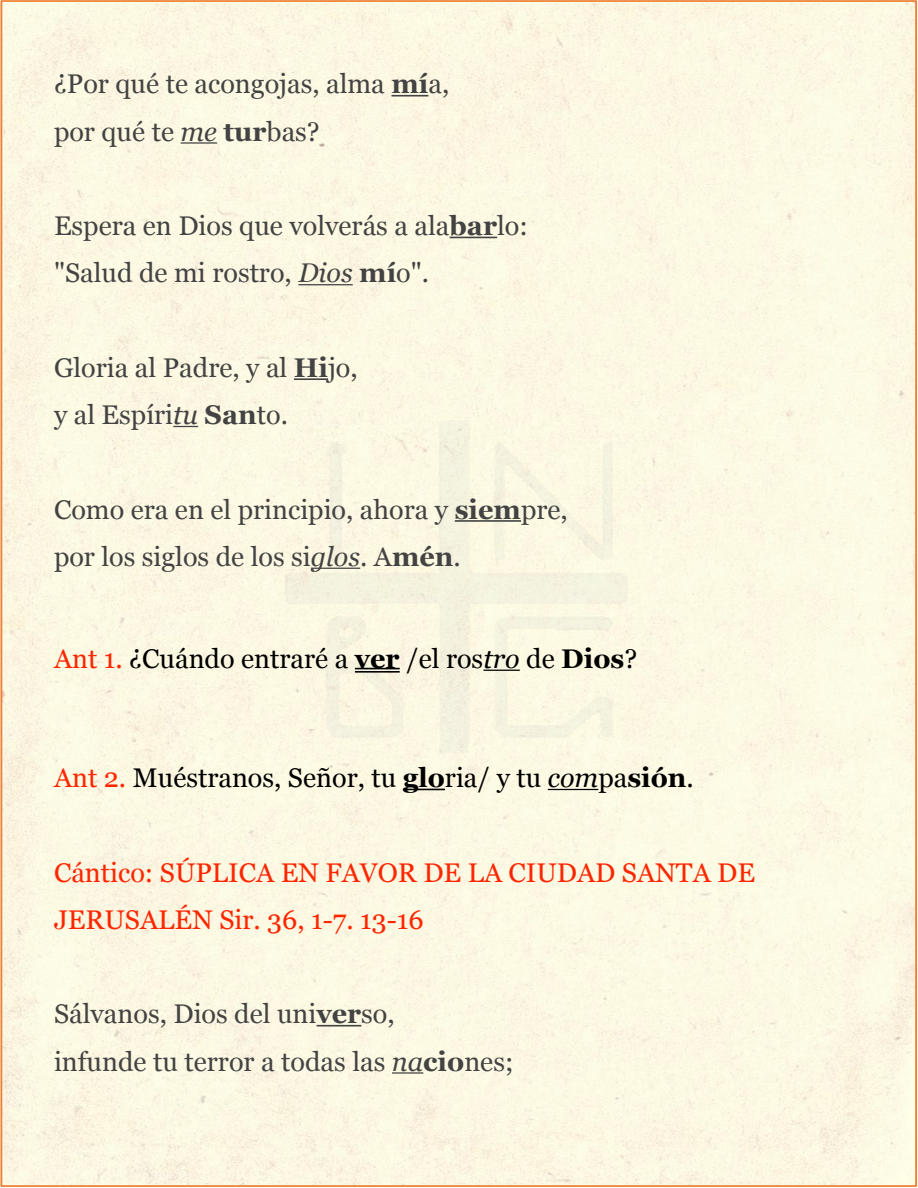
<style>
.page{position:relative;width:918px;height:1188px;background:#fff}
.page>*{position:absolute;margin:0;border:0;box-sizing:border-box;transform-origin:0 0}
.t1{font:27px/47.2px "Georgia";color:#434343}
.t2{font:27px "Georgia";color:#000}
.t3{font:27px/47.2px "Georgia";color:#ff2600}
.s1{font-weight:700}
.s2{font-style:italic}
.s3{color:#ff2600}
</style>
<div class="page">
<div style="left:4px;top:3px;width:910px;height:1181px;background:#fdf9e3"></div>
<img style="left:271px;top:416px;width:375px;height:355px">
<hr style="left:391px;top:95px;width:37px;height:2px;background:#434343">
<hr style="left:181px;top:142px;width:36px;height:2px;background:#434343">
<hr style="left:450px;top:237px;width:47px;height:1px;background:#434343">
<hr style="left:298px;top:284px;width:55px;height:1px;background:#434343">
<hr style="left:294px;top:378px;width:34px;height:2px;background:#434343">
<svg style="left:173px;top:426px;width:25px;height:1px"></svg>
<hr style="left:455px;top:520px;width:66px;height:2px;background:#434343">
<hr style="left:311px;top:568px;width:49px;height:1px;background:#434343">
<hr style="left:355px;top:668px;width:45px;height:1px;background:#000">
<hr style="left:355px;top:671px;width:45px;height:2px;background:#000">
<hr style="left:483px;top:670px;width:37px;height:1px;background:#000">
<hr style="left:403px;top:789px;width:42px;height:1px;background:#000">
<hr style="left:548px;top:789px;width:50px;height:1px;background:#000">
<hr style="left:317px;top:1025px;width:44px;height:2px;background:#434343">
<hr style="left:392px;top:1072px;width:31px;height:2px;background:#434343">
<p class="t1" style="left:54px;top:59px;width:397px">¿Por qué te acongojas, alma <span class="s1">mí</span>a, por qué te <span class="s2">me</span> <span class="s1">tur</span>bas?</p>
<p class="t1" style="left:54px;top:201px;width:475px">Espera en Dios que volverás a ala<span class="s1">bar</span>lo: "Salud de mi rostro, <span class="s2">Dios</span> <span class="s1">mí</span>o".</p>
<p class="t1" style="left:54px;top:343px;width:305px">Gloria al Padre, y al <span class="s1">Hi</span>jo, y al Espíri<span class="s2">tu</span> <span class="s1">San</span>to.</p>
<p class="t1" style="left:54px;top:485px;width:515px">Como era en el principio, ahora y <span class="s1">siem</span>pre, por los siglos de los si<span class="s2">glos</span>. A<span class="s1">mén</span>.</p>
<p class="t2" style="left:54px;top:639px;width:585px"><span class="s3">Ant 1.</span> ¿Cuándo entraré a <span class="s1">ver</span> /el ros<span class="s2">tro</span> de <span class="s1">Dios</span>?</p>
<p class="t2" style="left:54px;top:758px;width:641px"><span class="s3">Ant 2.</span> Muéstranos, Señor, tu <span class="s1">glo</span>ria/ y tu <span class="s2">com</span>pa<span class="s1">sión</span>.</p>
<p class="t3" style="left:54px;top:848px;width:703px">Cántico: SÚPLICA EN FAVOR DE LA CIUDAD SANTA DE<br>JERUSALÉN Sir. 36, 1-7. 13-16</p>
<p class="t1" style="left:54px;top:989px;width:461px">Sálvanos, Dios del uni<span class="s1">ver</span>so,<br>infunde tu terror a todas las <span class="s2">na</span><span class="s1">cio</span>nes;</p>
</div>
